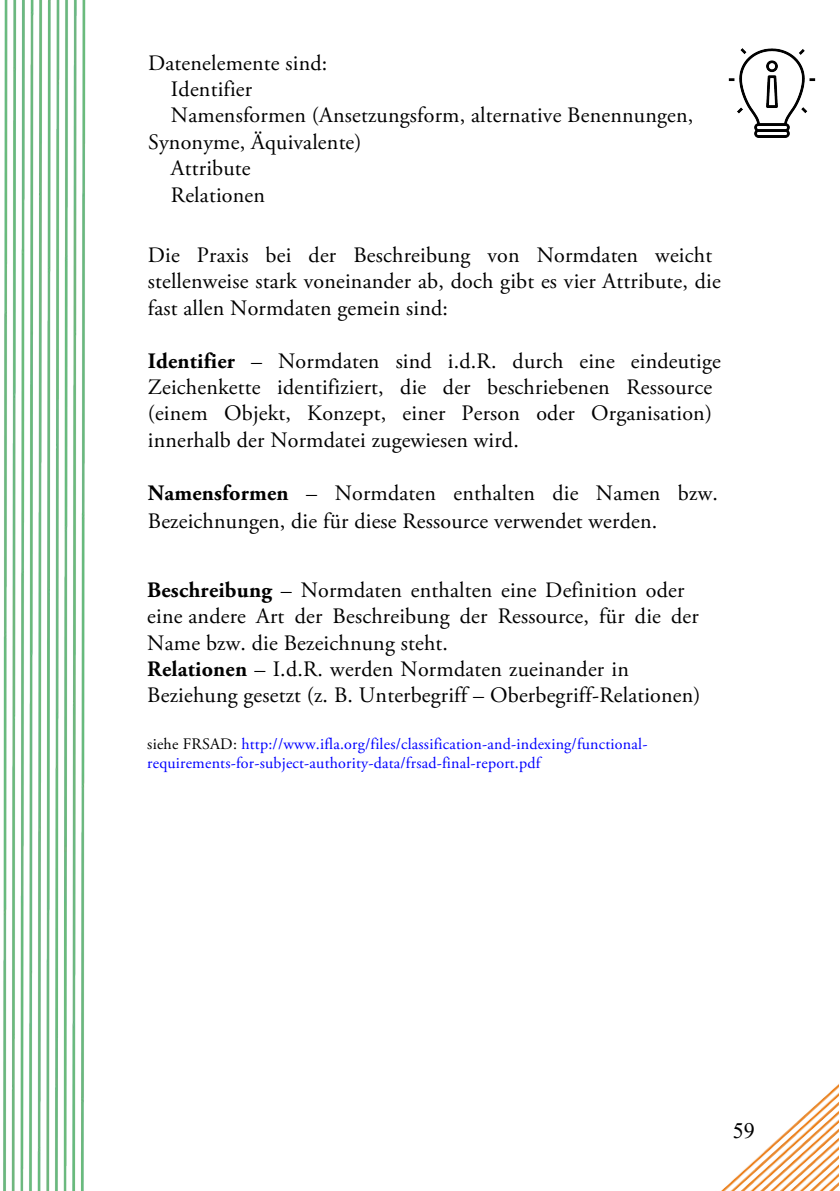
<style>
.page{position:relative;width:840px;height:1191px;background:#fff}
.page>*{position:absolute;margin:0;border:0;box-sizing:border-box;transform-origin:0 0}
.t1{font:22px/26.4px "Adobe Garamond Pro";letter-spacing:.01em;color:#000}
.t2{font:22px "Times New Roman";color:#000}
.t3{font:16px/19.2px "Adobe Garamond Pro";letter-spacing:.015em;color:#00f}
.s1{font-weight:700}
.s2{color:#000}
</style>
<div class="page">
<img style="left:728px;top:49px;width:87px;height:89px">
<img style="left:3px;top:0;width:83px;height:1191px">
<img style="left:721px;top:1084px;width:117px;height:107px">
<p class="t1" style="left:148px;top:50px;width:181px">Datenelemente sind:</p>
<p class="t1" style="left:171px;top:77px;width:83px">Identifier</p>
<p class="t1" style="left:171px;top:103px;width:523px">Namensformen (Ansetzungsform, alternative Benennungen,</p>
<p class="t1" style="left:148px;top:129px;width:215px">Synonyme, Äquivalente)</p>
<p class="t1" style="left:171px;top:156px;width:81px">Attribute</p>
<p class="t1" style="left:171px;top:182px;width:95px">Relationen</p>
<p class="t1" style="left:148px;top:242px;width:574px">Die Praxis bei der Beschreibung von Normdaten weicht stellenweise stark voneinander ab, doch gibt es vier Attribute, die fast allen Normdaten gemein sind:</p>
<p class="t1" style="left:148px;top:348px;width:574px"><span class="s1">Identifier</span> – Normdaten sind i.d.R. durch eine eindeutige Zeichenkette identifiziert, die der beschriebenen Ressource (einem Objekt, Konzept, einer Person oder Organisation) innerhalb der Normdatei zugewiesen wird.</p>
<p class="t1" style="left:148px;top:479px;width:571px;line-height:27.8px"><span class="s1">Namensformen</span> – Normdaten enthalten die Namen bzw.<br>Bezeichnungen, die für diese Ressource verwendet werden.</p>
<p class="t1" style="left:147px;top:577px;width:554px"><span class="s1">Beschreibung</span> – Normdaten enthalten eine Definition oder eine andere Art der Beschreibung der Ressource, für die der Name bzw. die Bezeichnung steht.<br><span class="s1">Relationen</span> – I.d.R. werden Normdaten zueinander in Beziehung gesetzt (z. B. Unterbegriff – Oberbegriff-Relationen)</p>
<p class="t3" style="left:147px;top:734px;width:501px"><span class="s2">siehe FRSAD:</span> http://www.ifla.org/files/classification-and-indexing/functional&shy;requirements-for-subject-authority-data/frsad-final-report.pdf</p>
<p class="t2" style="left:732px;top:1115px;width:23px">59</p>
</div>
